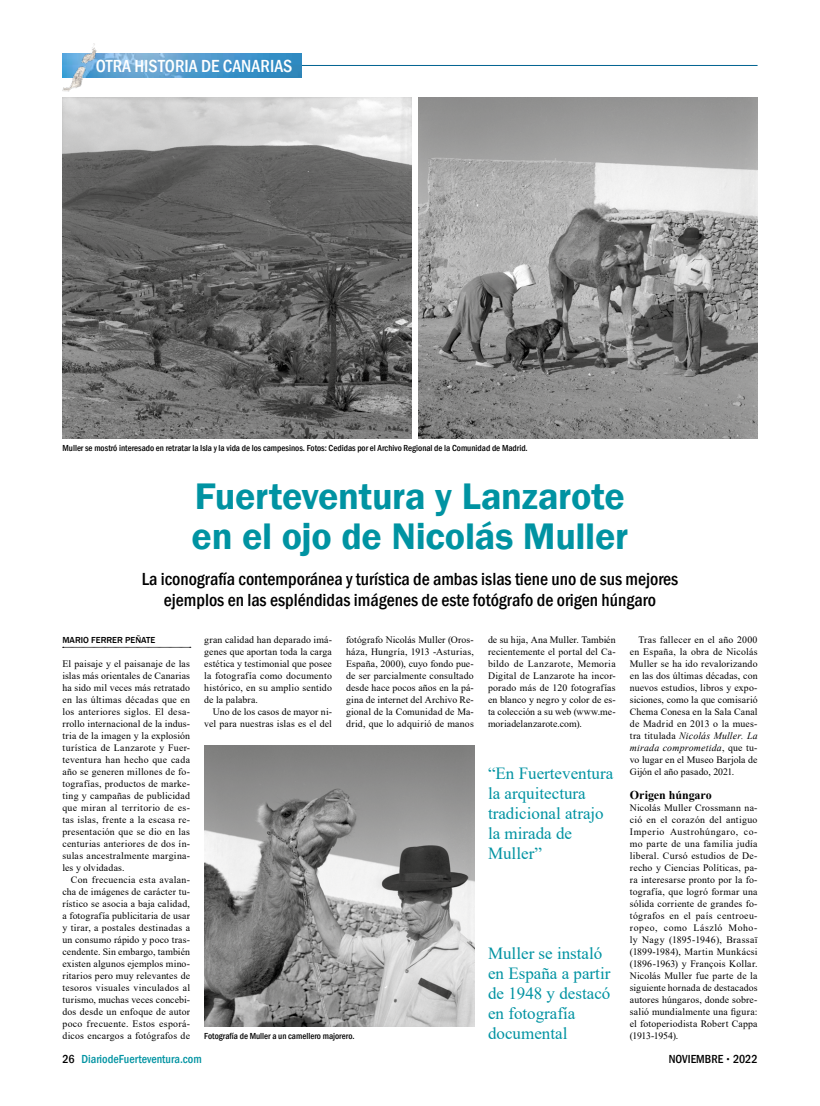
<style>
.page{position:relative;width:820px;height:1106px;background:#fff}
.page>*{position:absolute;margin:0;border:0;box-sizing:border-box;transform-origin:0 0}
.t1{font:600 38px/40px "Franklin Gothic";letter-spacing:-.01em;color:#0093a2}
.t2{font:500 condensed 18px/21px "Franklin Gothic";color:#000;text-align:center}
.t3{font:500 condensed 18px "Franklin Gothic";color:#fff}
.t4{font:17px/20px "Times New Roman";color:#0093a2}
.t5{font:500 condensed 12px "Franklin Gothic";color:#0093a2}
.t6{font:500 condensed 12px "Franklin Gothic";color:#000}
.t7{font:700 12px "Times New Roman";letter-spacing:-.005em;color:#000}
.t8{font:9.8px/12px "Times New Roman";letter-spacing:.015em;color:#000;text-align:justify}
.t9{font:9.8px "Times New Roman";letter-spacing:-.04em;color:#000}
.t10{font:500 condensed 9px "Franklin Gothic";color:#000}
.t11{font:500 9px "Franklin Gothic";color:#000}
.s1{font-style:italic}
.s2{color:#000}
.s3{font-size:8px}
</style>
<div class="page">
<hr style="left:297px;top:65px;width:460px;height:1px;background:#006391">
<img style="left:97px;top:53px;width:204px;height:24px">
<img style="left:62px;top:44px;width:35px;height:47px">
<img style="left:204px;top:745px;width:270px;height:281px">
<svg style="left:63px;top:647px;width:128px;height:1px"></svg>
<img style="left:62px;top:97px;width:349px;height:342px">
<img style="left:418px;top:97px;width:339px;height:342px">
<h2 class="t3" style="left:96px;top:54px;width:198px">OTRA HISTORIA DE CANARIAS</h2>
<p class="t10" style="left:62px;top:442px;width:466px">Muller se mostró interesado en retratar la Isla y la vida de los campesinos. Fotos: Cedidas por el Archivo Regional de la Comunidad de Madrid.</p>
<h1 class="t1" style="left:191px;top:476px;width:438px">Fuerteventura y Lanzarote en el ojo de Nicolás Muller</h1>
<h2 class="t2" style="left:142px;top:568px;width:538px">La iconografía contemporánea y turística de ambas islas tiene uno de sus mejores ejemplos en las espléndidas imágenes de este fotógrafo de origen húngaro</h2>
<p class="t11" style="left:62px;top:634px;width:94px">MARIO FERRER PEÑATE</p>
<p class="t8" style="left:204px;top:633px;width:129px">gran calidad han deparado imá&shy;genes que aportan toda la carga estética y testimonial que posee la fotografía como documento histórico, en su amplio sentido de la palabra.</p>
<p class="t8" style="left:204px;top:705px;width:129px;text-align:right">Uno de los casos de mayor ni&shy;vel para nuestras islas es el del</p>
<p class="t8" style="left:346px;top:633px;width:129px">fotógrafo Nicolás Muller (Oros&shy;háza, Hungría, 1913 -Asturias, España, 2000), cuyo fondo pue&shy;de ser parcialmente consultado desde hace pocos años en la pá&shy;gina de internet del Archivo Re&shy;gional de la Comunidad de Ma&shy;drid, que lo adquirió de manos</p>
<p class="t8" style="left:488px;top:633px;width:129px">de su hija, Ana Muller. También recientemente el portal del Ca&shy;bildo de Lanzarote, Memoria Digital de Lanzarote ha incor&shy;porado más de 120 fotografías en blanco y negro y color de es&shy;ta colección a su web (www.me&shy;moriadelanzarote.com).</p>
<p class="t8" style="left:629px;top:633px;width:129px;text-indent:9px">Tras fallecer en el año 2000 en España, la obra de Nicolás Muller se ha ido revalorizando en las dos últimas décadas, con nuevos estudios, libros y expo&shy;siciones, como la que comisarió Chema Conesa en la Sala Canal de Madrid en 2013 o la mues&shy;tra titulada <span class="s1">Nicolás Muller. La mirada comprometida</span>, que tu&shy;vo lugar en el Museo Barjola de Gijón el año pasado, 2021.</p>
<p class="t7" style="left:629px;top:786px;width:83px">Origen húngaro</p>
<p class="t8" style="left:629px;top:801px;width:129px">Nicolás Muller Crossmann na&shy;ció en el corazón del antiguo Imperio Austrohúngaro, co&shy;mo parte de una familia judía liberal. Cursó estudios de De&shy;recho y Ciencias Políticas, pa&shy;ra interesarse pronto por la fo&shy;tografía, que logró formar una sólida corriente de grandes fo&shy;tógrafos en el país centroeu&shy;ropeo, como László Moho&shy;ly Nagy (1895-1946), Brassaï (1899-1984), Martin Munkácsi (1896-1963) y François Kollar.<br>Nicolás Muller fue parte de la siguiente hornada de destacados autores húngaros, donde sobre&shy;salió mundialmente una figura: el fotoperiodista Robert Cappa</p>
<p class="t10" style="left:204px;top:1030px;width:152px">Fotografía de Muller a un camellero majorero.</p>
<p class="t9" style="left:629px;top:1028px;width:50px">(1913-1954).</p>
<p class="t8" style="left:62px;top:657px;width:129px">El paisaje y el paisanaje de las islas más orientales de Canarias ha sido mil veces más retratado en las últimas décadas que en los anteriores siglos. El desa&shy;rrollo internacional de la indus&shy;tria de la imagen y la explosión turística de Lanzarote y Fuer&shy;teventura han hecho que cada año se generen millones de fo&shy;tografías, productos de marke&shy;ting y campañas de publicidad que miran al territorio de es&shy;tas islas, frente a la escasa re&shy;presentación que se dio en las centurias anteriores de dos ín&shy;sulas ancestralmente margina&shy;les y olvidadas.</p>
<p class="t8" style="left:62px;top:873px;width:129px;text-indent:9px">Con frecuencia esta avalan&shy;cha de imágenes de carácter tu&shy;rístico se asocia a baja calidad, a fotografía publicitaria de usar y tirar, a postales destinadas a un consumo rápido y poco tras&shy;cendente. Sin embargo, también existen algunos ejemplos mino&shy;ritarios pero muy relevantes de tesoros visuales vinculados al turismo, muchas veces concebi&shy;dos desde un enfoque de autor poco frecuente. Estos esporá&shy;dicos encargos a fotógrafos de</p>
<h3 class="t4" style="left:488px;top:762px;width:127px">“En Fuerteventura la arquitectura tradicional atrajo la mirada de<br>Muller”</h3>
<h3 class="t4" style="left:488px;top:942px;width:124px">Muller se instaló en España a partir de 1948 y destacó en fotografía documental</h3>
<p class="t5" style="left:62px;top:1050px;width:141px"><span class="s2">26</span> DiariodeFuerteventura.com</p>
<p class="t6" style="left:668px;top:1050px;width:90px">NOVIEMBRE <span class="s3">•</span> 2022</p>
</div>
